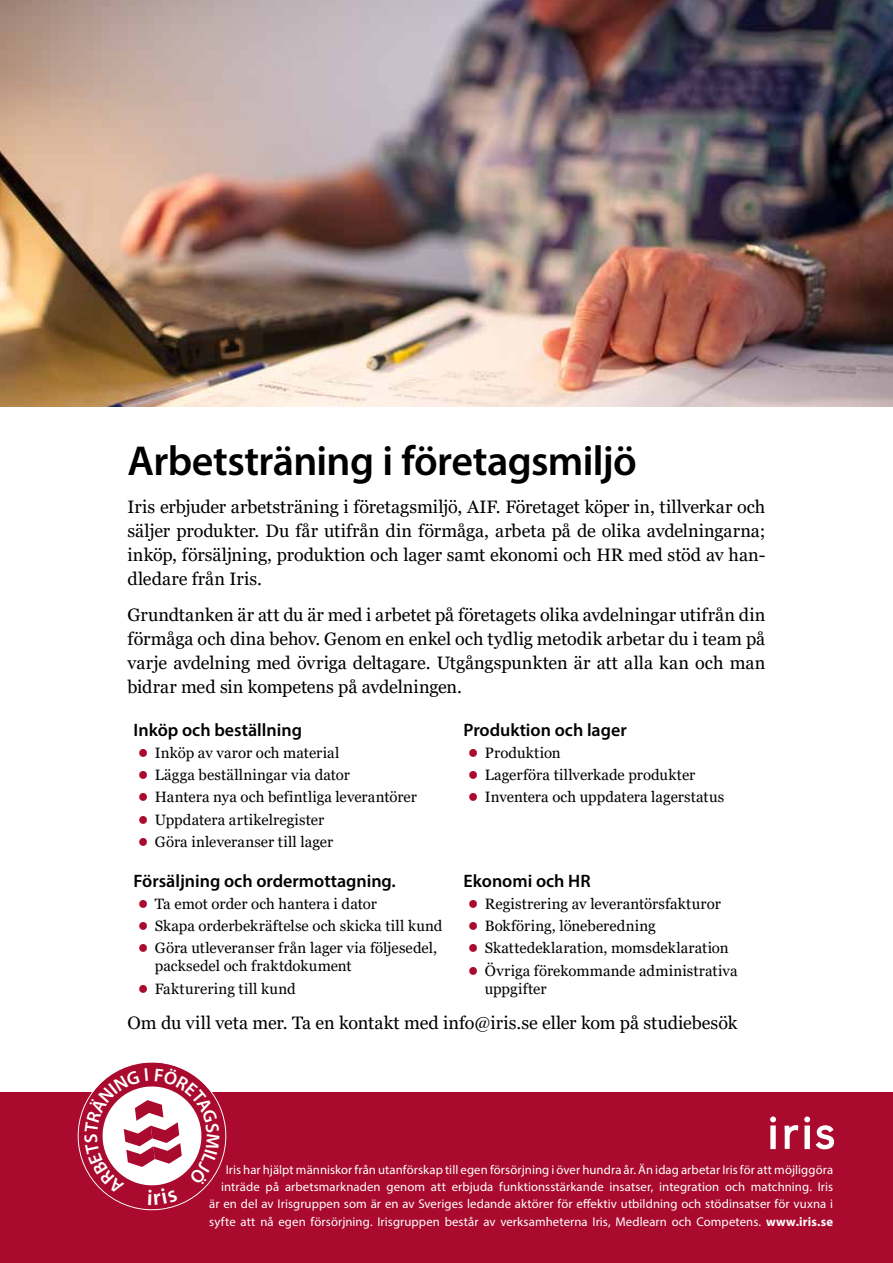
<style>
.page{position:relative;width:893px;height:1263px;background:#fff}
.page>*{position:absolute;margin:0;border:0;box-sizing:border-box;transform-origin:0 0}
.t1{font:600 42px "Myriad Pro";letter-spacing:-.015em;color:#000}
.t2{font:18px/24px "Georgia";letter-spacing:-.005em;color:#000;text-align:justify}
.t3{font:600 18px "Myriad Pro";color:#000}
.t4{font:15px/18px "Georgia";letter-spacing:.005em;color:#000}
.t5{font:12.75px/17.2px "Myriad Pro";letter-spacing:.01em;color:#fff;text-align:right}
.s1{font-size:18px;color:#a90a2e}
.s2{font-weight:700}
</style>
<div class="page">
<img style="left:0;top:0;width:893px;height:407px">
<div style="left:0;top:1093px;width:893px;height:170px;background:#a90a2e"></div>
<svg style="left:770px;top:1116px;width:64px;height:33px"></svg>
<svg style="left:73px;top:1062px;width:158px;height:149px"></svg>
<h1 class="t1" style="left:128px;top:434px;width:511px">Arbetsträning i företagsmiljö</h1>
<p class="t2" style="left:128px;top:495px;width:639px">Iris erbjuder arbetsträning i företagsmiljö, AIF. Företaget köper in, tillverkar och säljer produkter. Du får utifrån din förmåga, arbeta på de olika avdelningarna; inköp, försäljning, produktion och lager samt ekonomi och HR med stöd av han&shy;dledare från Iris.</p>
<p class="t2" style="left:128px;top:604px;width:639px">Grundtanken är att du är med i arbetet på företagets olika avdelningar utifrån din förmåga och dina behov. Genom en enkel och tydlig metodik arbetar du i team på varje avdelning med övriga deltagare. Utgångspunkten är att alla kan och man bidrar med sin kompetens på avdelningen.</p>
<p class="t3" style="left:134px;top:718px;width:170px">Inköp och beställning</p>
<p class="t4" style="left:138px;top:744px;width:203px"><span class="s1">●</span> Inköp av varor och material</p>
<p class="t4" style="left:138px;top:766px;width:214px"><span class="s1">●</span> Lägga beställningar via dator</p>
<p class="t4" style="left:138px;top:788px;width:281px"><span class="s1">●</span> Hantera nya och befintliga leverantörer</p>
<p class="t4" style="left:138px;top:811px;width:188px"><span class="s1">●</span> Uppdatera artikelregister</p>
<p class="t4" style="left:138px;top:833px;width:197px"><span class="s1">●</span> Göra inleveranser till lager</p>
<p class="t3" style="left:464px;top:718px;width:165px">Produktion och lager</p>
<p class="t4" style="left:468px;top:744px;width:95px"><span class="s1">●</span> Produktion</p>
<p class="t4" style="left:468px;top:766px;width:229px"><span class="s1">●</span> Lagerföra tillverkade produkter</p>
<p class="t4" style="left:468px;top:788px;width:258px"><span class="s1">●</span> Inventera och uppdatera lagerstatus</p>
<p class="t3" style="left:464px;top:869px;width:129px">Ekonomi och HR</p>
<p class="t4" style="left:468px;top:895px;width:255px"><span class="s1">●</span> Registrering av leverantörsfakturor</p>
<p class="t4" style="left:468px;top:917px;width:190px"><span class="s1">●</span> Bokföring, löneberedning</p>
<p class="t4" style="left:468px;top:939px;width:262px"><span class="s1">●</span> Skattedeklaration, momsdeklaration</p>
<p class="t4" style="left:485px;top:962px;width:254px;text-indent:-17px"><span class="s1">●</span> Övriga förekommande administrativa uppgifter</p>
<p class="t2" style="left:128px;top:1011px;width:611px">Om du vill veta mer. Ta en kontakt med info@iris.se eller kom på studiebesök</p>
<p class="t3" style="left:134px;top:869px;width:264px">Försäljning och ordermottagning.</p>
<p class="t4" style="left:138px;top:895px;width:241px"><span class="s1">●</span> Ta emot order och hantera i dator</p>
<p class="t4" style="left:138px;top:917px;width:306px"><span class="s1">●</span> Skapa orderbekräftelse och skicka till kund</p>
<p class="t4" style="left:155px;top:939px;width:284px;text-indent:-17px"><span class="s1">●</span> Göra utleveranser från lager via följesedel, packsedel och fraktdokument</p>
<p class="t4" style="left:138px;top:980px;width:159px"><span class="s1">●</span> Fakturering till kund</p>
<p class="t5" style="left:209px;top:1161px;width:626px">Iris har hjälpt människor från utanförskap till egen försörjning i över hundra år. Än idag arbetar Iris för att möjliggöra inträde på arbetsmarknaden genom att erbjuda funktionsstärkande insatser, integration och matchning. Iris är en del av Irisgruppen som är en av Sveriges ledande aktörer för effektiv utbildning och stödinsatser för vuxna i syfte att nå egen försörjning. Irisgruppen består av verksamheterna Iris, Medlearn och Competens. <span class="s2">www.iris.se</span></p>
</div>
